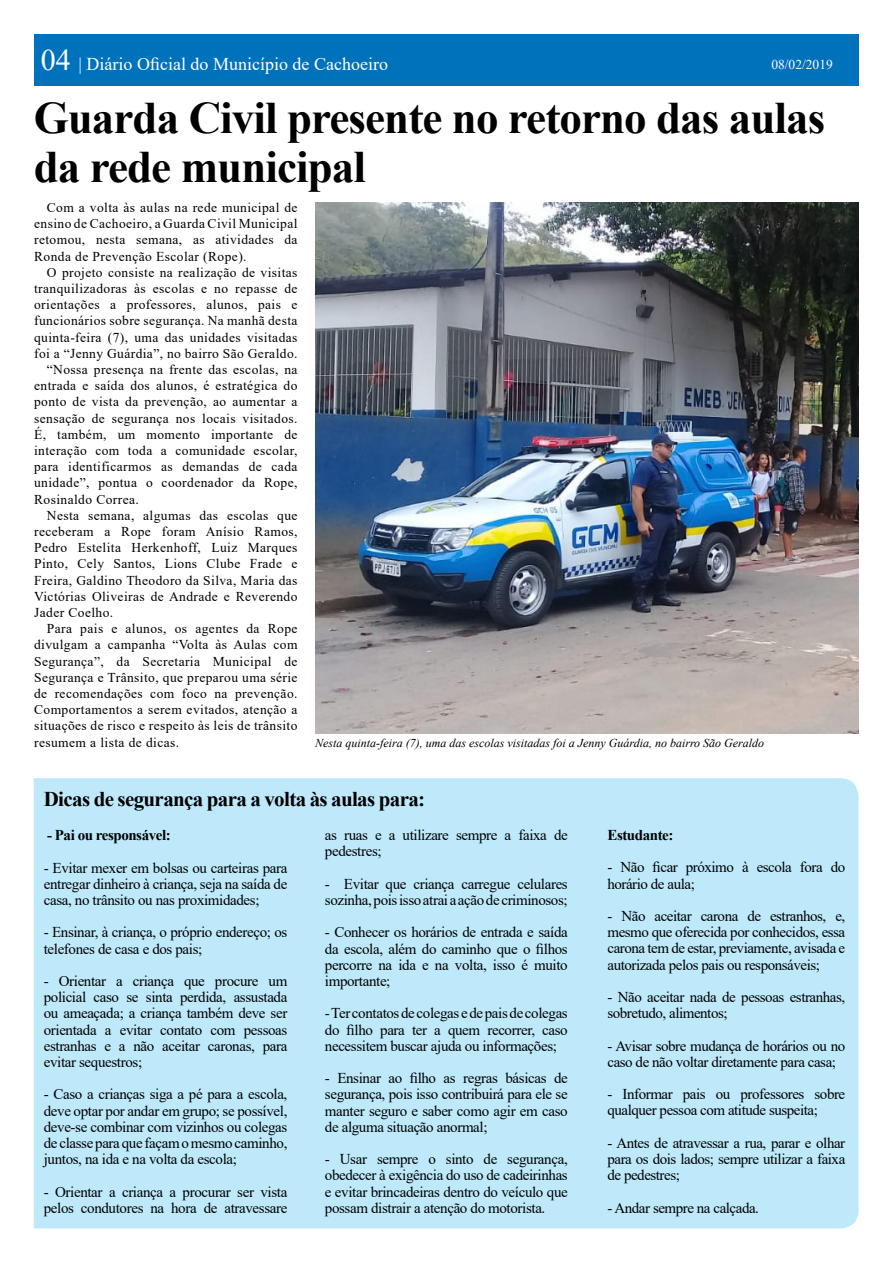
<style>
.page{position:relative;width:893px;height:1263px;background:#fff}
.page>*{position:absolute;margin:0;border:0;box-sizing:border-box;transform-origin:0 0}
.t1{font:700 45px/49.5px "Times New Roman";letter-spacing:-.02em;color:#000}
.t2{font:700 21px "Times New Roman";letter-spacing:-.03em;color:#000}
.t3{font:18px "Times New Roman";color:#fff}
.t4{font:15px/16.2px "Times New Roman";letter-spacing:-.025em;color:#000;text-align:justify}
.t5{font:700 15px "Times New Roman";letter-spacing:-.03em;color:#000}
.t6{font:13.5px/16.2px "Times New Roman";letter-spacing:.03em;color:#000;text-align:justify}
.t7{font:13.5px "Times New Roman";color:#fff}
.t8{font:italic 12px "Times New Roman";color:#000}
.s1{font-size:30px}
</style>
<div class="page">
<img style="left:315px;top:202px;width:543px;height:531px">
<div style="left:34px;top:34px;width:824px;height:52px;background:#0072bc"></div>
<div style="left:34px;top:778px;width:824px;height:450px;background:#bee9fb"></div>
<p class="t3" style="left:41px;top:51px;width:349px"><span class="s1">04</span> | Diário Oficial do Município de Cachoeiro</p>
<p class="t7" style="left:771px;top:54px;width:63px">08/02/2019</p>
<h1 class="t1" style="left:34px;top:91px;width:793px">Guarda Civil presente no retorno das aulas da rede municipal</h1>
<p class="t6" style="left:34px;top:199px;width:265px;text-indent:13px">Com a volta às aulas na rede municipal de ensino de Cachoeiro, a Guarda Civil Municipal retomou, nesta semana, as atividades da Ronda de Prevenção Escolar (Rope).</p>
<p class="t6" style="left:47px;top:264px;width:252px">O projeto consiste na realização de visitas</p>
<p class="t6" style="left:34px;top:280px;width:265px">tranquilizadoras às escolas e no repasse de</p>
<p class="t6" style="left:34px;top:296px;width:265px">orientações a professores, alunos, pais e</p>
<p class="t6" style="left:34px;top:312px;width:265px">funcionários sobre segurança. Na manhã desta</p>
<p class="t6" style="left:34px;top:329px;width:265px">quinta-feira (7), uma das unidades visitadas</p>
<p class="t6" style="left:34px;top:345px;width:265px">foi a “Jenny Guárdia”, no bairro São Geraldo.</p>
<p class="t6" style="left:47px;top:361px;width:252px">“Nossa presença na frente das escolas, na</p>
<p class="t6" style="left:34px;top:377px;width:265px">entrada e saída dos alunos, é estratégica do</p>
<p class="t6" style="left:34px;top:393px;width:265px">ponto de vista da prevenção, ao aumentar a</p>
<p class="t6" style="left:34px;top:410px;width:265px">sensação de segurança nos locais visitados.</p>
<p class="t6" style="left:34px;top:426px;width:265px">É, também, um momento importante de</p>
<p class="t6" style="left:34px;top:442px;width:265px">interação com toda a comunidade escolar,</p>
<p class="t6" style="left:34px;top:458px;width:265px">para identificarmos as demandas de cada</p>
<p class="t6" style="left:34px;top:474px;width:265px">unidade”, pontua o coordenador da Rope,</p>
<p class="t6" style="left:34px;top:491px;width:106px">Rosinaldo Correa.</p>
<p class="t6" style="left:47px;top:507px;width:252px">Nesta semana, algumas das escolas que</p>
<p class="t6" style="left:34px;top:523px;width:265px">receberam a Rope foram Anísio Ramos,</p>
<p class="t6" style="left:34px;top:539px;width:265px">Pedro Estelita Herkenhoff, Luiz Marques</p>
<p class="t6" style="left:34px;top:555px;width:265px">Pinto, Cely Santos, Lions Clube Frade e</p>
<p class="t6" style="left:34px;top:572px;width:265px">Freira, Galdino Theodoro da Silva, Maria das</p>
<p class="t6" style="left:34px;top:588px;width:265px">Victórias Oliveiras de Andrade e Reverendo</p>
<p class="t6" style="left:34px;top:604px;width:81px">Jader Coelho.</p>
<p class="t6" style="left:47px;top:620px;width:252px">Para pais e alunos, os agentes da Rope</p>
<p class="t6" style="left:34px;top:636px;width:265px">divulgam a campanha “Volta às Aulas com</p>
<p class="t6" style="left:34px;top:653px;width:265px">Segurança”, da Secretaria Municipal de</p>
<p class="t6" style="left:34px;top:669px;width:265px">Segurança e Trânsito, que preparou uma série</p>
<p class="t6" style="left:34px;top:685px;width:265px">de recomendações com foco na prevenção.</p>
<p class="t6" style="left:34px;top:701px;width:265px">Comportamentos a serem evitados, atenção a</p>
<p class="t6" style="left:34px;top:717px;width:265px">situações de risco e respeito às leis de trânsito</p>
<p class="t6" style="left:34px;top:734px;width:147px">resumem a lista de dicas.</p>
<p class="t8" style="left:315px;top:734px;width:451px">Nesta quinta-feira (7), uma das escolas visitadas foi a Jenny Guárdia, no bairro São Geraldo</p>
<h2 class="t2" style="left:44px;top:784px;width:383px">Dicas de segurança para a volta às aulas para:</h2>
<p class="t5" style="left:47px;top:824px;width:125px">- Pai ou responsável:</p>
<p class="t4" style="left:44px;top:859px;width:245px">- Evitar mexer em bolsas ou carteiras para entregar dinheiro à criança, seja na saída de casa, no trânsito ou nas proximidades;</p>
<p class="t4" style="left:44px;top:924px;width:245px">- Ensinar, à criança, o próprio endereço; os telefones de casa e dos pais;</p>
<p class="t4" style="left:44px;top:972px;width:245px">- Orientar a criança que procure um policial caso se sinta perdida, assustada ou ameaçada; a criança também deve ser orientada a evitar contato com pessoas estranhas e a não aceitar caronas, para evitar sequestros;</p>
<p class="t4" style="left:44px;top:1086px;width:245px">- Caso a crianças siga a pé para a escola, deve optar por andar em grupo; se possível, deve-se combinar com vizinhos ou colegas de classe para que façam o mesmo caminho, juntos, na ida e na volta da escola;</p>
<p class="t4" style="left:44px;top:1183px;width:245px">- Orientar a criança a procurar ser vista pelos condutores na hora de atravessare</p>
<p class="t4" style="left:325px;top:826px;width:244px">as ruas e a utilizare sempre a faixa de pedestres;</p>
<p class="t4" style="left:325px;top:875px;width:244px">- Evitar que criança carregue celulares sozinha, pois isso atrai a ação de criminosos;</p>
<p class="t4" style="left:325px;top:924px;width:244px">- Conhecer os horários de entrada e saída da escola, além do caminho que o filhos percorre na ida e na volta, isso é muito importante;</p>
<p class="t4" style="left:325px;top:1005px;width:244px">- Ter contatos de colegas e de pais de colegas do filho para ter a quem recorrer, caso necessitem buscar ajuda ou informações;</p>
<p class="t4" style="left:325px;top:1069px;width:244px">- Ensinar ao filho as regras básicas de segurança, pois isso contribuirá para ele se manter seguro e saber como agir em caso de alguma situação anormal;</p>
<p class="t4" style="left:325px;top:1150px;width:244px">- Usar sempre o sinto de segurança, obedecer à exigência do uso de cadeirinhas e evitar brincadeiras dentro do veículo que possam distrair a atenção do motorista.</p>
<p class="t5" style="left:607px;top:824px;width:67px">Estudante:</p>
<p class="t4" style="left:607px;top:859px;width:239px">- Não ficar próximo à escola fora do horário de aula;</p>
<p class="t4" style="left:607px;top:907px;width:239px">- Não aceitar carona de estranhos, e, mesmo que oferecida por conhecidos, essa carona tem de estar, previamente, avisada e autorizada pelos pais ou responsáveis;</p>
<p class="t4" style="left:607px;top:988px;width:239px">- Não aceitar nada de pessoas estranhas, sobretudo, alimentos;</p>
<p class="t4" style="left:607px;top:1037px;width:239px">- Avisar sobre mudança de horários ou no caso de não voltar diretamente para casa;</p>
<p class="t4" style="left:607px;top:1085px;width:239px">- Informar pais ou professores sobre qualquer pessoa com atitude suspeita;</p>
<p class="t4" style="left:607px;top:1134px;width:239px">- Antes de atravessar a rua, parar e olhar para os dois lados; sempre utilizar a faixa de pedestres;</p>
<p class="t4" style="left:607px;top:1199px;width:153px">- Andar sempre na calçada.</p>
</div>
